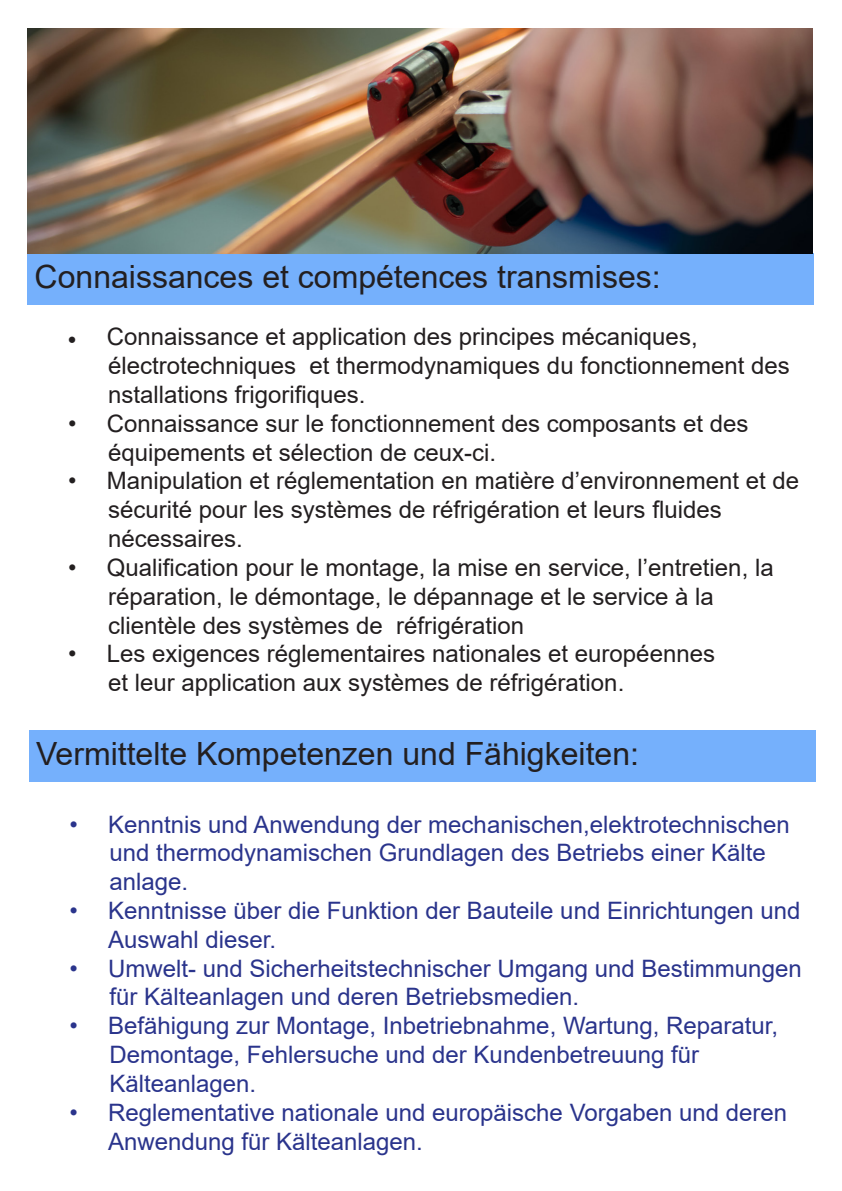
<style>
.page{position:relative;width:842px;height:1191px;background:#fff}
.page>*{position:absolute;margin:0;border:0;box-sizing:border-box;transform-origin:0 0}
.t1{font:32px "Arial";color:#231f20}
.t2{font:24px "Arial";color:#231f20}
.t3{font:24px "Arial";color:#2a348c}
.s1{font-family:"Minion Pro"}
</style>
<div class="page">
<div style="left:27px;top:253px;width:787px;height:51px;background:#75b0fc"></div>
<div style="left:29px;top:730px;width:787px;height:51px;background:#75b0fc"></div>
<img style="left:27px;top:28px;width:785px;height:225px">
<p class="t1" style="left:35px;top:254px;width:628px">Connaissances et compétences transmises:</p>
<p class="t2" style="left:67px;top:320px;width:632px"><span class="s1">•</span> Connaissance et application des principes mécaniques,</p>
<p class="t2" style="left:108px;top:349px;width:683px">électrotechniques et thermodynamiques du fonctionnement des</p>
<p class="t2" style="left:108px;top:378px;width:259px">nstallations frigorifiques.</p>
<p class="t2" style="left:68px;top:407px;width:682px">• Connaissance sur le fonctionnement des composants et des</p>
<p class="t2" style="left:108px;top:436px;width:390px">équipements et sélection de ceux-ci.</p>
<p class="t2" style="left:68px;top:464px;width:732px">• Manipulation et réglementation en matière d’environnement et de</p>
<p class="t2" style="left:108px;top:493px;width:615px">sécurité pour les systèmes de réfrigération et leurs fluides</p>
<p class="t2" style="left:108px;top:522px;width:136px">nécessaires.</p>
<p class="t2" style="left:68px;top:551px;width:707px">• Qualification pour le montage, la mise en service, l’entretien, la</p>
<p class="t2" style="left:108px;top:580px;width:607px">réparation, le démontage, le dépannage et le service à la</p>
<p class="t2" style="left:108px;top:608px;width:418px">clientèle des systèmes de réfrigération</p>
<p class="t2" style="left:68px;top:637px;width:648px">• Les exigences réglementaires nationales et européennes</p>
<p class="t2" style="left:108px;top:666px;width:518px">et leur application aux systèmes de réfrigération.</p>
<p class="t1" style="left:36px;top:732px;width:604px">Vermittelte Kompetenzen und Fähigkeiten:</p>
<p class="t3" style="left:69px;top:807px;width:722px">• Kenntnis und Anwendung der mechanischen,elektrotechnischen</p>
<p class="t3" style="left:109px;top:836px;width:658px">und thermodynamischen Grundlagen des Betriebs einer Kälte</p>
<p class="t3" style="left:109px;top:865px;width:80px">anlage.</p>
<p class="t3" style="left:69px;top:894px;width:733px">• Kenntnisse über die Funktion der Bauteile und Einrichtungen und</p>
<p class="t3" style="left:108px;top:923px;width:170px">Auswahl dieser.</p>
<p class="t3" style="left:69px;top:951px;width:734px">• Umwelt- und Sicherheitstechnischer Umgang und Bestimmungen</p>
<p class="t3" style="left:109px;top:980px;width:471px">für Kälteanlagen und deren Betriebsmedien.</p>
<p class="t3" style="left:69px;top:1009px;width:710px">• Befähigung zur Montage, Inbetriebnahme, Wartung, Reparatur,</p>
<p class="t3" style="left:109px;top:1038px;width:591px">Demontage, Fehlersuche und der Kundenbetreuung für</p>
<p class="t3" style="left:109px;top:1067px;width:148px">Kälteanlagen.</p>
<p class="t3" style="left:69px;top:1095px;width:719px">• Reglementative nationale und europäische Vorgaben und deren</p>
<p class="t3" style="left:108px;top:1124px;width:316px">Anwendung für Kälteanlagen.</p>
</div>
